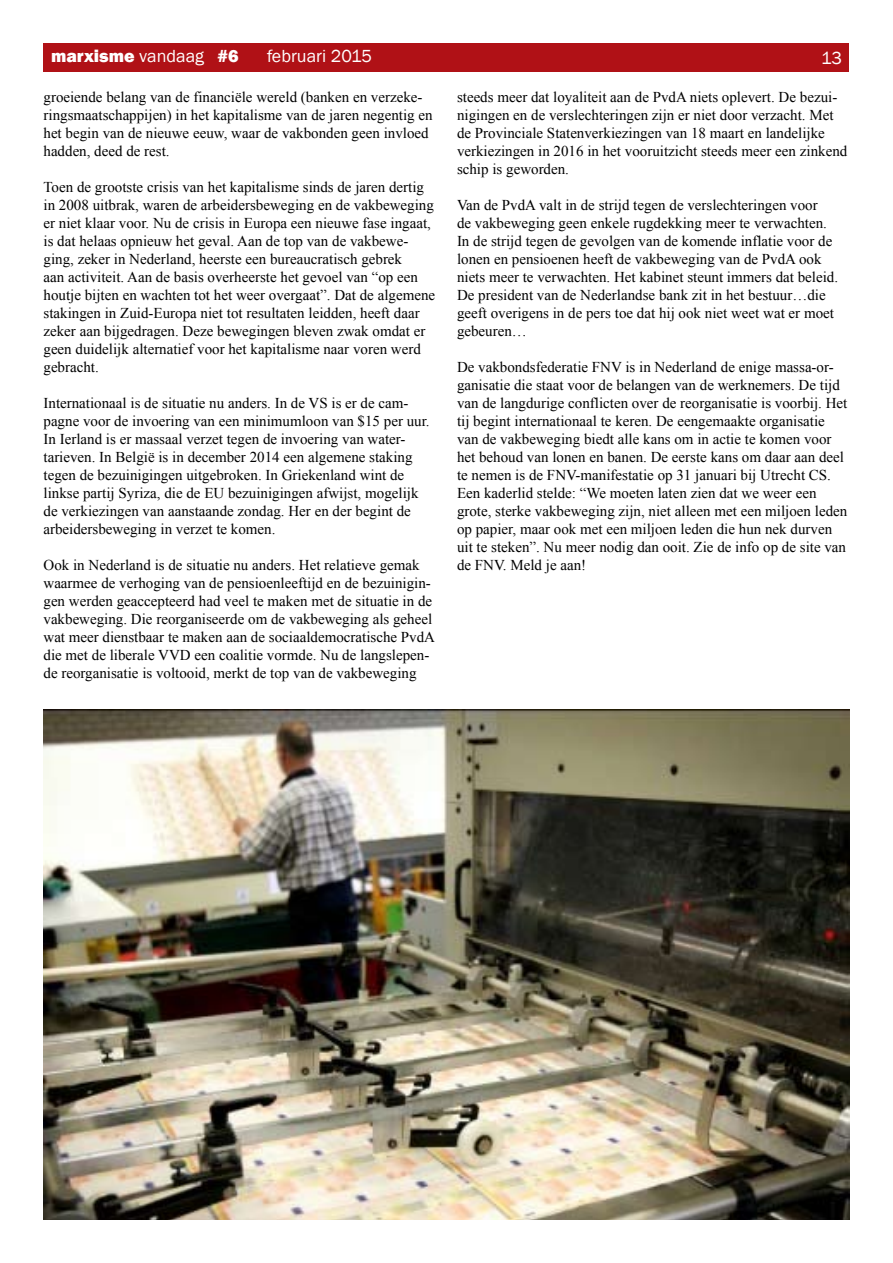
<style>
.page{position:relative;width:893px;height:1263px;background:#fff}
.page>*{position:absolute;margin:0;border:0;box-sizing:border-box;transform-origin:0 0}
.t1{font:800 18px "Franklin Gothic";color:#fff}
.t2{font:18px "Franklin Gothic";color:#fff}
.t3{font:15px/18px "Times New Roman";color:#000}
.s1{font-weight:400}
</style>
<div class="page">
<div style="left:44px;top:44px;width:805px;height:28px;background:#b01116"></div>
<img style="left:44px;top:709px;width:805px;height:510px">
<p class="t1" style="left:51px;top:44px;width:189px">marxisme <span class="s1">vandaag</span> #6</p>
<p class="t2" style="left:267px;top:45px;width:107px">februari 2015</p>
<p class="t2" style="left:821px;top:46px;width:22px">13</p>
<p class="t3" style="left:44px;top:88px;width:391px">groeiende belang van de financiële wereld (banken en verzeke&shy;ringsmaatschappijen) in het kapitalisme van de jaren negentig en het begin van de nieuwe eeuw, waar de vakbonden geen invloed hadden, deed de rest.</p>
<p class="t3" style="left:44px;top:178px;width:393px">Toen de grootste crisis van het kapitalisme sinds de jaren dertig in 2008 uitbrak, waren de arbeidersbeweging en de vakbeweging er niet klaar voor. Nu de crisis in Europa een nieuwe fase ingaat, is dat helaas opnieuw het geval. Aan de top van de vakbewe&shy;ging, zeker in Nederland, heerste een bureaucratisch gebrek<br>aan activiteit. Aan de basis overheerste het gevoel van “op een houtje bijten en wachten tot het weer overgaat”. Dat de algemene stakingen in Zuid-Europa niet tot resultaten leidden, heeft daar zeker aan bijgedragen. Deze bewegingen bleven zwak omdat er geen duidelijk alternatief voor het kapitalisme naar voren werd gebracht.</p>
<p class="t3" style="left:44px;top:394px;width:388px">Internationaal is de situatie nu anders. In de VS is er de cam&shy;pagne voor de invoering van een minimumloon van $15 per uur.<br>In Ierland is er massaal verzet tegen de invoering van water&shy;tarieven. In België is in december 2014 een algemene staking tegen de bezuinigingen uitgebroken. In Griekenland wint de linkse partij Syriza, die de EU bezuinigingen afwijst, mogelijk de verkiezingen van aanstaande zondag. Her en der begint de arbeidersbeweging in verzet te komen.</p>
<p class="t3" style="left:44px;top:556px;width:393px">Ook in Nederland is de situatie nu anders. Het relatieve gemak waarmee de verhoging van de pensioenleeftijd en de bezuinigin&shy;gen werden geaccepteerd had veel te maken met de situatie in de vakbeweging. Die reorganiseerde om de vakbeweging als geheel wat meer dienstbaar te maken aan de sociaaldemocratische PvdA die met de liberale VVD een coalitie vormde. Nu de langslepen&shy;de reorganisatie is voltooid, merkt de top van de vakbeweging</p>
<p class="t3" style="left:457px;top:88px;width:392px">steeds meer dat loyaliteit aan de PvdA niets oplevert. De bezui&shy;nigingen en de verslechteringen zijn er niet door verzacht. Met de Provinciale Statenverkiezingen van 18 maart en landelijke verkiezingen in 2016 in het vooruitzicht steeds meer een zinkend schip is geworden.</p>
<p class="t3" style="left:457px;top:196px;width:383px">Van de PvdA valt in de strijd tegen de verslechteringen voor<br>de vakbeweging geen enkele rugdekking meer te verwachten.<br>In de strijd tegen de gevolgen van de komende inflatie voor de lonen en pensioenen heeft de vakbeweging van de PvdA ook niets meer te verwachten. Het kabinet steunt immers dat beleid.<br>De president van de Nederlandse bank zit in het bestuur…die geeft overigens in de pers toe dat hij ook niet weet wat er moet gebeuren…</p>
<p class="t3" style="left:457px;top:358px;width:392px">De vakbondsfederatie FNV is in Nederland de enige massa-or&shy;ganisatie die staat voor de belangen van de werknemers. De tijd van de langdurige conflicten over de reorganisatie is voorbij. Het tij begint internationaal te keren. De eengemaakte organisatie van de vakbeweging biedt alle kans om in actie te komen voor het behoud van lonen en banen. De eerste kans om daar aan deel te nemen is de FNV-manifestatie op 31 januari bij Utrecht CS.<br>Een kaderlid stelde: “We moeten laten zien dat we weer een grote, sterke vakbeweging zijn, niet alleen met een miljoen leden op papier, maar ook met een miljoen leden die hun nek durven uit te steken”. Nu meer nodig dan ooit. Zie de info op de site van de FNV. Meld je aan!</p>
</div>
